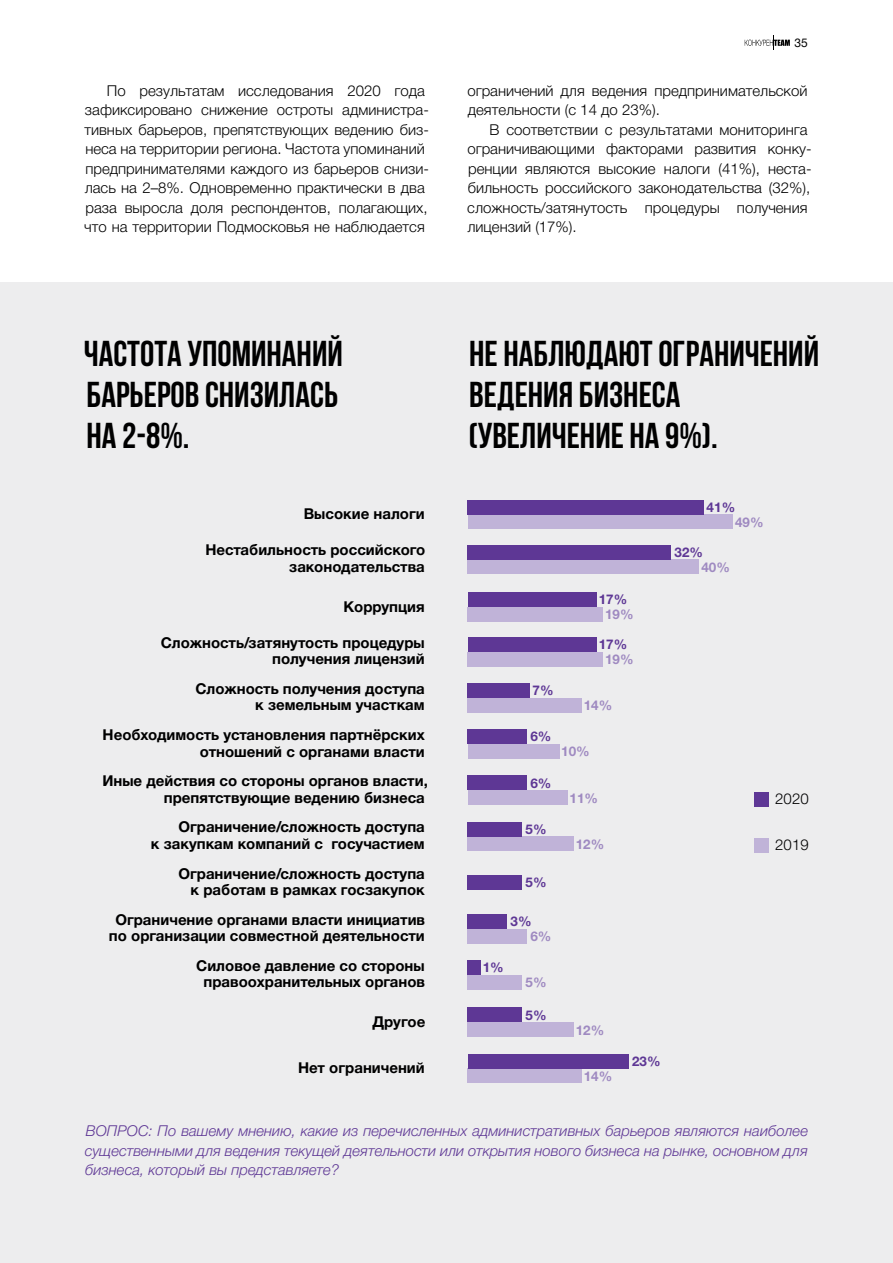
<style>
.page{position:relative;width:893px;height:1263px;background:#fff}
.page>*{position:absolute;margin:0;border:0;box-sizing:border-box;transform-origin:0 0}
.t1{font:700 36px/40.5px "Bebas Neue";color:#000}
.t2{font:300 15px/19.5px "Helvetica Neue Cyr";color:#000}
.t3{font:700 15px/16.5px "Helvetica Neue Cyr";color:#000;text-align:right}
.t4{font:italic 300 15px/19.5px "Helvetica Neue Cyr";color:#5e3795;text-align:justify}
.t5{font:700 13.5px "Helvetica Neue Cyr";color:#9f8ac1}
.t6{font:700 13.5px "Helvetica Neue Cyr";color:#5e3795}
.t7{font:12px "Helvetica Neue Cyr";color:#000}
</style>
<div class="page">
<svg style="left:745px;top:36px;width:45px;height:14px"></svg>
<div style="left:0;top:283px;width:893px;height:980px;background:#ededee"></div>
<div style="left:468px;top:514px;width:264px;height:15px;background:#c0b3d8"></div>
<div style="left:468px;top:500px;width:236px;height:14px;background:#5e3795"></div>
<div style="left:468px;top:607px;width:135px;height:14px;background:#c0b3d8"></div>
<div style="left:468px;top:592px;width:129px;height:15px;background:#5e3795"></div>
<div style="left:468px;top:652px;width:135px;height:14px;background:#c0b3d8"></div>
<div style="left:468px;top:637px;width:129px;height:15px;background:#5e3795"></div>
<div style="left:468px;top:1068px;width:114px;height:15px;background:#c0b3d8"></div>
<div style="left:468px;top:1054px;width:161px;height:14px;background:#5e3795"></div>
<div style="left:468px;top:559px;width:231px;height:15px;background:#c0b3d8"></div>
<div style="left:468px;top:545px;width:203px;height:14px;background:#5e3795"></div>
<div style="left:468px;top:698px;width:114px;height:14px;background:#c0b3d8"></div>
<div style="left:468px;top:683px;width:62px;height:15px;background:#5e3795"></div>
<div style="left:468px;top:744px;width:91px;height:15px;background:#c0b3d8"></div>
<div style="left:468px;top:729px;width:59px;height:15px;background:#5e3795"></div>
<div style="left:468px;top:790px;width:100px;height:15px;background:#c0b3d8"></div>
<div style="left:468px;top:775px;width:59px;height:15px;background:#5e3795"></div>
<div style="left:468px;top:836px;width:106px;height:15px;background:#c0b3d8"></div>
<div style="left:468px;top:822px;width:54px;height:14px;background:#5e3795"></div>
<div style="left:468px;top:875px;width:54px;height:15px;background:#5e3795"></div>
<div style="left:468px;top:1022px;width:106px;height:15px;background:#c0b3d8"></div>
<div style="left:468px;top:1007px;width:54px;height:15px;background:#5e3795"></div>
<div style="left:468px;top:929px;width:59px;height:14px;background:#c0b3d8"></div>
<div style="left:468px;top:914px;width:39px;height:15px;background:#5e3795"></div>
<div style="left:468px;top:975px;width:54px;height:14px;background:#c0b3d8"></div>
<div style="left:468px;top:960px;width:13px;height:15px;background:#5e3795"></div>
<div style="left:755px;top:838px;width:14px;height:14px;background:#c0b3d8"></div>
<div style="left:755px;top:792px;width:14px;height:14px;background:#5e3795"></div>
<p class="t7" style="left:795px;top:36px;width:15px">35</p>
<p class="t2" style="left:84px;top:81px;width:346px;text-indent:23px">По результатам исследования 2020 года зафиксировано снижение остроты администра&shy;тивных барьеров, препятствующих ведению биз&shy;неса на территории региона. Частота упоминаний предпринимателями каждого из барьеров снизи&shy;лась на 2–8%. Одновременно практически в два раза выросла доля респондентов, полагающих, что на территории Подмосковья не наблюдается</p>
<p class="t2" style="left:467px;top:81px;width:342px">ограничений для ведения предпринимательской деятельности (с 14 до 23%).</p>
<p class="t2" style="left:467px;top:120px;width:346px;text-indent:22px">В соответствии с результатами мониторинга ограничивающими факторами развития конку&shy;ренции являются высокие налоги (41%), неста&shy;бильность российского законодательства (32%), сложность/затянутость процедуры получения лицензий (17%).</p>
<h1 class="t1" style="left:84px;top:333px;width:260px">частота упоминаний барьеров снизилась на 2-8%.</h1>
<h1 class="t1" style="left:469px;top:333px;width:352px">не наблюдают ограничений ведения бизнеса (увеличение на 9%).</h1>
<p class="t3" style="left:304px;top:506px;width:122px">Высокие налоги</p>
<p class="t6" style="left:707px;top:499px;width:30px">41%</p>
<p class="t5" style="left:735px;top:515px;width:30px">49%</p>
<p class="t3" style="left:205px;top:542px;width:222px">Нестабильность российского</p>
<p class="t6" style="left:675px;top:544px;width:30px">32%</p>
<p class="t3" style="left:289px;top:558px;width:137px">законодательства</p>
<p class="t5" style="left:701px;top:560px;width:30px">40%</p>
<p class="t3" style="left:343px;top:598px;width:83px">Коррупция</p>
<p class="t6" style="left:599px;top:592px;width:30px">17%</p>
<p class="t5" style="left:605px;top:607px;width:30px">19%</p>
<p class="t3" style="left:161px;top:634px;width:265px">Сложность/затянутость процедуры</p>
<p class="t6" style="left:599px;top:637px;width:30px">17%</p>
<p class="t3" style="left:272px;top:651px;width:154px">получения лицензий</p>
<p class="t5" style="left:605px;top:652px;width:30px">19%</p>
<p class="t3" style="left:196px;top:680px;width:231px">Сложность получения доступа</p>
<p class="t6" style="left:533px;top:683px;width:23px">7%</p>
<p class="t3" style="left:255px;top:697px;width:171px">к земельным участкам</p>
<p class="t3" style="left:103px;top:727px;width:324px">Необходимость установления партнёрских</p>
<p class="t6" style="left:530px;top:729px;width:23px">6%</p>
<p class="t3" style="left:200px;top:743px;width:226px">отношений с органами власти</p>
<p class="t3" style="left:103px;top:773px;width:327px">Иные действия со стороны органов власти,</p>
<p class="t6" style="left:530px;top:775px;width:23px">6%</p>
<p class="t3" style="left:164px;top:789px;width:262px">препятствующие ведению бизнеса</p>
<p class="t3" style="left:178px;top:819px;width:248px">Ограничение/сложность доступа</p>
<p class="t6" style="left:526px;top:821px;width:23px">5%</p>
<p class="t3" style="left:151px;top:835px;width:275px">к закупкам компаний с госучастием</p>
<p class="t6" style="left:526px;top:875px;width:23px">5%</p>
<p class="t3" style="left:178px;top:865px;width:248px">Ограничение/сложность доступа к работам в рамках госзакупок</p>
<p class="t3" style="left:115px;top:911px;width:311px">Ограничение органами власти инициатив</p>
<p class="t6" style="left:510px;top:914px;width:23px">3%</p>
<p class="t3" style="left:109px;top:928px;width:317px">по организации совместной деятельности</p>
<p class="t5" style="left:526px;top:975px;width:23px">5%</p>
<p class="t5" style="left:530px;top:929px;width:23px">6%</p>
<p class="t3" style="left:196px;top:957px;width:230px">Силовое давление со стороны</p>
<p class="t6" style="left:483px;top:960px;width:23px">1%</p>
<p class="t3" style="left:203px;top:974px;width:223px">правоохранительных органов</p>
<p class="t3" style="left:373px;top:1013px;width:54px">Другое</p>
<p class="t6" style="left:526px;top:1007px;width:23px">5%</p>
<p class="t5" style="left:584px;top:698px;width:30px">14%</p>
<p class="t5" style="left:561px;top:744px;width:30px">10%</p>
<p class="t5" style="left:570px;top:790px;width:30px">11%</p>
<p class="t5" style="left:576px;top:836px;width:30px">12%</p>
<p class="t5" style="left:576px;top:1022px;width:30px">12%</p>
<p class="t3" style="left:298px;top:1060px;width:128px">Нет ограничений</p>
<p class="t5" style="left:584px;top:1068px;width:30px">14%</p>
<p class="t6" style="left:632px;top:1053px;width:30px">23%</p>
<p class="t2" style="left:775px;top:789px;width:35px">2020</p>
<p class="t2" style="left:775px;top:835px;width:35px">2019</p>
<p class="t4" style="left:85px;top:1121px;width:725px">ВОПРОС: По вашему мнению, какие из перечисленных административных барьеров являются наиболее существенными для ведения текущей деятельности или открытия нового бизнеса на рынке, основном для бизнеса, который вы представляете?</p>
</div>
